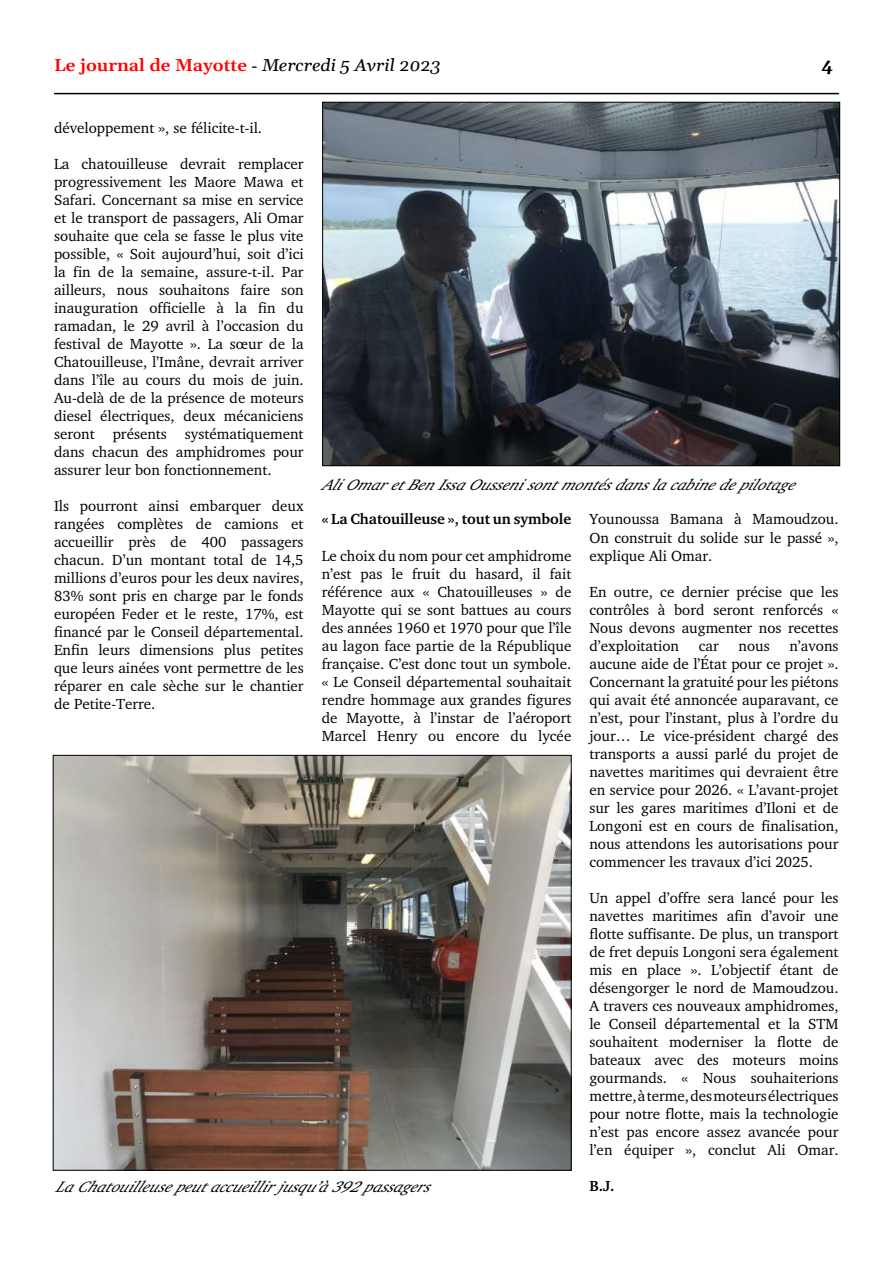
<style>
.page{position:relative;width:893px;height:1263px;background:#fff}
.page>*{position:absolute;margin:0;border:0;box-sizing:border-box;transform-origin:0 0}
.t1{font:600 16.95px "Gelasio";color:#f00;scale:1.06 1}
.t2{font:italic 700 16.95px "Gelasio";color:#000;scale:1.06 1}
.t3{font:italic 15.45px "Charter";color:#000;scale:1.06 1}
.t4{font:15px/18px "Charter";color:#000;text-align:justify}
.t5{font:700 15px "Charter";color:#000}
.s1{font-family:"Times New Roman";font-weight:400;color:#000}
.s2{font-weight:400;font-style:italic;color:#000}
</style>
<div class="page">
<hr style="left:54px;top:93px;width:785px;height:1px;background:#000">
<img style="left:325px;top:104px;width:513px;height:360px">
<img style="left:55px;top:757px;width:514px;height:411px">
<p class="t1" style="left:54px;top:58px;width:366px">Le journal de Mayotte <span class="s1">-</span> <span class="s2">Mercredi 5 Avril 2023</span></p>
<p class="t2" style="left:822px;top:58px;width:13px">4</p>
<p class="t4" style="left:54px;top:119px;width:210px">développement », se félicite-t-il.</p>
<p class="t4" style="left:54px;top:155px;width:251px">La chatouilleuse devrait remplacer progressivement les Maore Mawa et Safari. Concernant sa mise en service et le transport de passagers, Ali Omar souhaite que cela se fasse le plus vite possible, « Soit aujourd’hui, soit d’ici la fin de la semaine, assure-t-il. Par ailleurs, nous souhaitons faire son inauguration officielle à la fin du ramadan, le 29 avril à l’occasion du festival de Mayotte ». La sœur de la Chatouilleuse, l’Imâne, devrait arriver dans l’île au cours du mois de juin.<br>Au-delà de de la présence de moteurs diesel électriques, deux mécaniciens seront présents systématiquement dans chacun des amphidromes pour assurer leur bon fonctionnement.</p>
<p class="t4" style="left:54px;top:497px;width:251px">Ils pourront ainsi embarquer deux rangées complètes de camions et accueillir près de 400 passagers chacun. D’un montant total de 14,5 millions d’euros pour les deux navires, 83% sont pris en charge par le fonds européen Feder et le reste, 17%, est financé par le Conseil départemental.<br>Enfin leurs dimensions plus petites que leurs ainées vont permettre de les réparer en cale sèche sur le chantier de Petite-Terre.</p>
<p class="t3" style="left:322px;top:476px;width:455px">AliOmaretBenIssaOussenisontmontésdanslacabinedepilotage</p>
<p class="t5" style="left:322px;top:510px;width:251px">« La Chatouilleuse », tout un symbole</p>
<p class="t4" style="left:322px;top:546px;width:251px">Le choix du nom pour cet amphidrome n’est pas le fruit du hasard, il fait référence aux « Chatouilleuses » de Mayotte qui se sont battues au cours des années 1960 et 1970 pour que l’île au lagon face partie de la République française. C’est donc tout un symbole. « Le Conseil départemental souhaitait rendre hommage aux grandes figures de Mayotte, à l’instar de l’aéroport Marcel Henry ou encore du lycée</p>
<p class="t4" style="left:589px;top:510px;width:251px">Younoussa Bamana à Mamoudzou.<br>On construit du solide sur le passé », explique Ali Omar.</p>
<p class="t4" style="left:589px;top:582px;width:251px">En outre, ce dernier précise que les contrôles à bord seront renforcés « Nous devons augmenter nos recettes d’exploitation</p>
<p class="t4" style="left:589px;top:636px;width:251px;text-indent:200px">n’avons aucune aide de l’État pour ce projet ».<br>Concernant la gratuité pour les piétons qui avait été annoncée auparavant, ce n’est, pour l’instant, plus à l’ordre du jour… Le vice-président chargé des transports a aussi parlé du projet de navettes maritimes qui devraient être en service pour 2026. « L’avant-projet sur les gares maritimes d’Iloni et de Longoni est en cours de finalisation, nous attendons les autorisations pour commencer les travaux d’ici 2025.</p>
<p class="t4" style="left:589px;top:888px;width:251px">Un appel d’offre sera lancé pour les navettes maritimes afin d’avoir une flotte suffisante. De plus, un transport de fret depuis Longoni sera également mis en place ». L’objectif étant de désengorger le nord de Mamoudzou.<br>A travers ces nouveaux amphidromes, le Conseil départemental et la STM souhaitent moderniser la flotte de bateaux avec des moteurs moins gourmands. « Nous souhaiterions mettre, à terme, des moteurs électriques pour notre flotte, mais la technologie n’est pas encore assez avancée pour l’en équiper », conclut Ali Omar.</p>
<p class="t5" style="left:589px;top:1176px;width:27px">B.J.</p>
<p class="t4" style="left:699px;top:636px;width:22px">car</p>
<p class="t4" style="left:738px;top:636px;width:33px">nous</p>
<p class="t3" style="left:56px;top:1178px;width:362px">LaChatouilleusepeutaccueillirjusqu’à392passagers</p>
</div>
